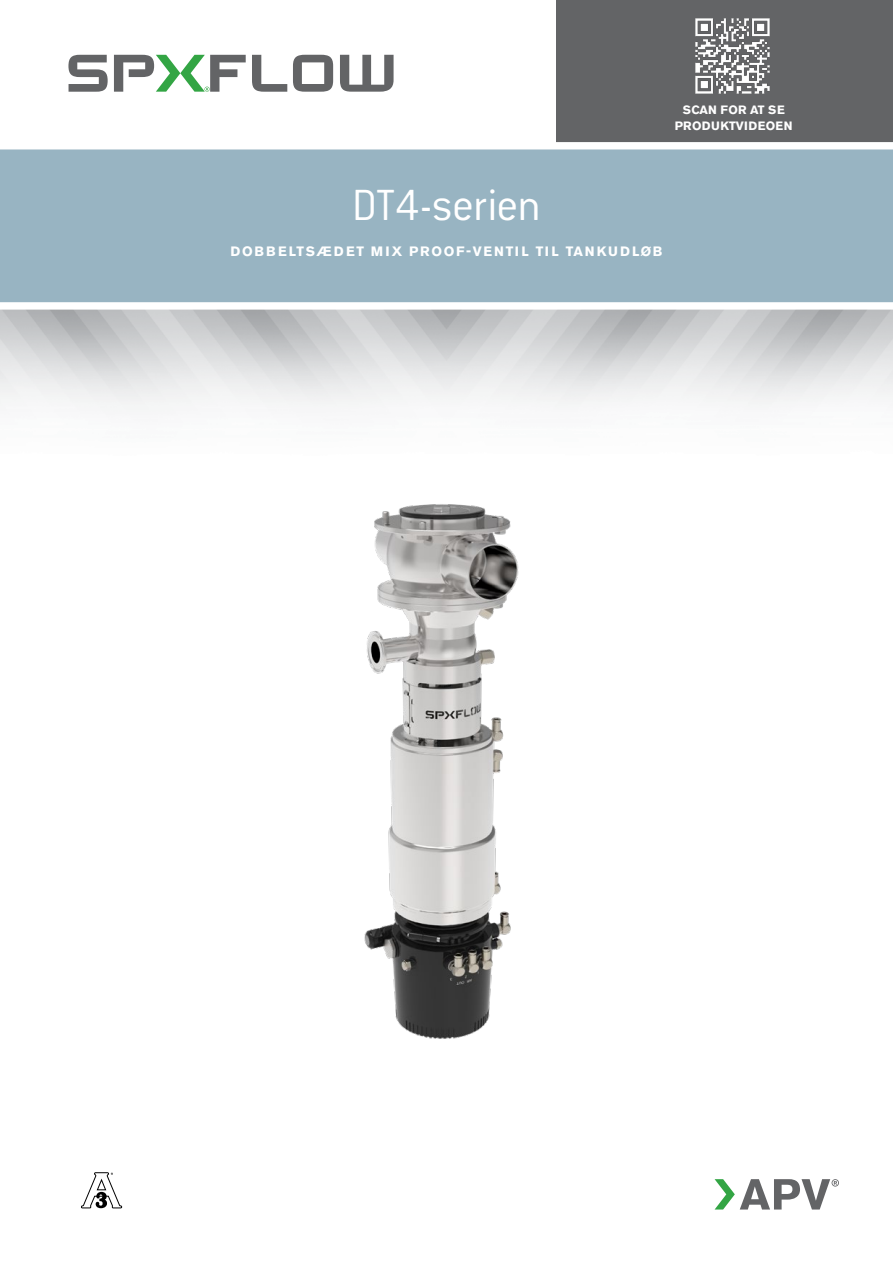
<style>
.page{position:relative;width:893px;height:1263px;background:#fff}
.page>*{position:absolute;margin:0;border:0;box-sizing:border-box;transform-origin:0 0}
.t1{font:300 48px "Conduit ITC Std";letter-spacing:-.02em;color:#fff}
.t2{font:700 13.5px "Akzidenz Grotesk Pro";letter-spacing:.13em;color:#fff}
.Body_Copy_Sub-Headli{font:700 12px/16.5px "Akzidenz Grotesk Pro";letter-spacing:.02em;color:#fff;text-align:center}
</style>
<div class="page">
<div style="left:0;top:146px;width:893px;height:160px;background:#98b4c2"></div>
<div style="left:0;top:302px;width:893px;height:8px;background:#fff"></div>
<div style="left:556px;top:0;width:337px;height:146px;background:#636466"></div>
<div style="left:0;top:142px;width:893px;height:7px;background:#fff"></div>
<svg style="left:81px;top:1172px;width:41px;height:37px"></svg>
<img style="left:695px;top:18px;width:75px;height:76px">
<svg style="left:68px;top:55px;width:40px;height:37px"></svg>
<svg style="left:293px;top:55px;width:40px;height:37px"></svg>
<svg style="left:252px;top:55px;width:35px;height:37px"></svg>
<svg style="left:340px;top:55px;width:54px;height:37px"></svg>
<svg style="left:114px;top:55px;width:132px;height:37px"></svg>
<svg style="left:715px;top:1179px;width:124px;height:30px"></svg>
<img style="left:364px;top:504px;width:155px;height:535px">
<p class="Body_Copy_Sub-Headli" style="left:675px;top:101px;width:119px">SCAN FOR AT SE<br>PRODUKTVIDEOEN</p>
<h1 class="t1" style="left:352px;top:179px;width:191px">DT4-serien</h1>
<p class="t2" style="left:230px;top:242px;width:433px">DOBBELTSÆDET MIX PROOF-VENTIL TIL TANKUDLØB</p>
</div>
